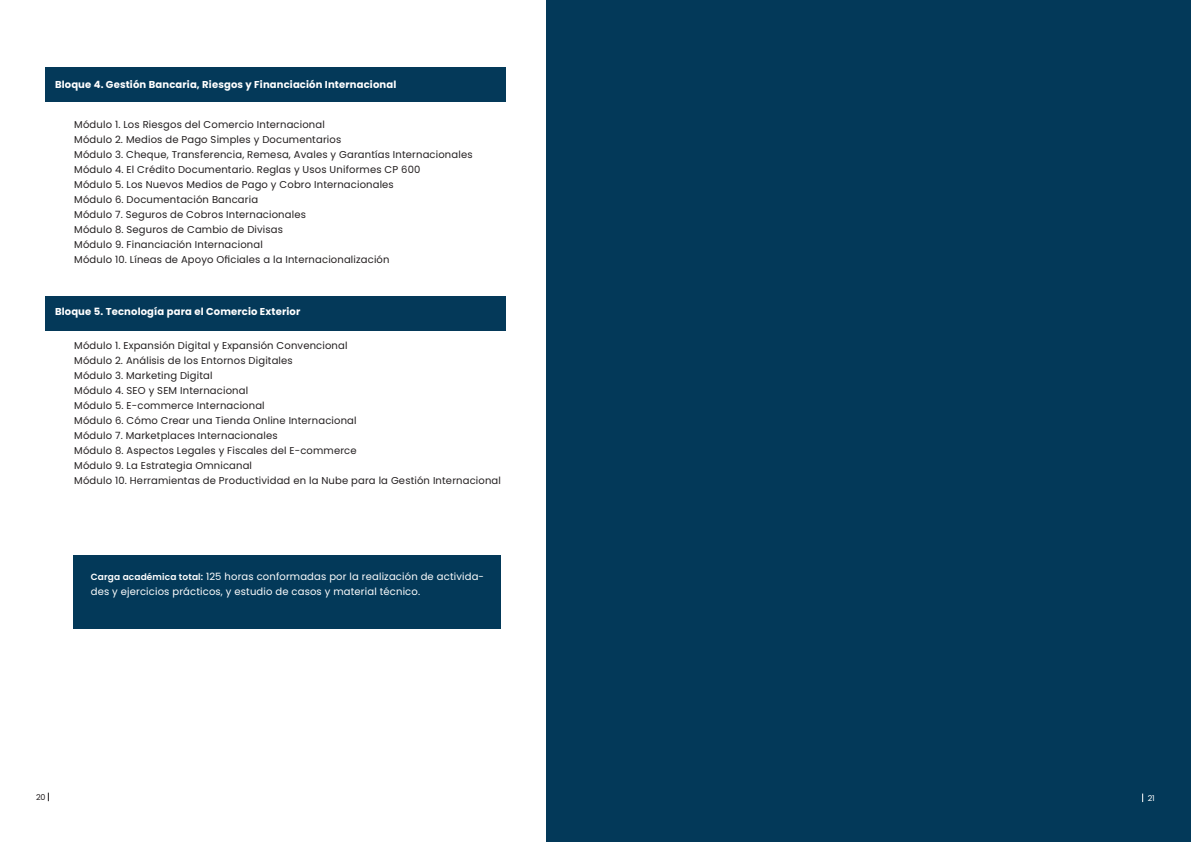
<style>
.page{position:relative;width:1191px;height:842px;background:#fff}
.page>*{position:absolute;margin:0;border:0;box-sizing:border-box;transform-origin:0 0}
.t1{font:10px/15px "Poppins";letter-spacing:.015em;color:#231f20}
.t2{font:10px/15px "Poppins";letter-spacing:.015em;color:#fff}
.t3{font:700 10px "Poppins";letter-spacing:.015em;color:#fff}
.t4{font:8px "Poppins";color:#231f20}
.t5{font:8px "Poppins";color:#fff}
.s1{font-weight:600;font-size:9px}
</style>
<div class="page">
<div style="left:45px;top:67px;width:461px;height:35px;background:#043959"></div>
<div style="left:45px;top:296px;width:461px;height:34px;background:#043959"></div>
<div style="left:74px;top:555px;width:427px;height:73px;background:#033959"></div>
<div style="left:546px;top:0;width:645px;height:842px;background:#033959"></div>
<p class="t3" style="left:55px;top:79px;width:343px">Bloque 4. Gestión Bancaria, Riesgos y Financiación Internacional</p>
<p class="t1" style="left:74px;top:117px;width:400px">Módulo 1. Los Riesgos del Comercio Internacional<br>Módulo 2. Medios de Pago Simples y Documentarios<br>Módulo 3. Cheque, Transferencia, Remesa, Avales y Garantías Internacionales Módulo 4. El Crédito Documentario. Reglas y Usos Uniformes CP 600<br>Módulo 5. Los Nuevos Medios de Pago y Cobro Internacionales<br>Módulo 6. Documentación Bancaria<br>Módulo 7. Seguros de Cobros Internacionales<br>Módulo 8. Seguros de Cambio de Divisas<br>Módulo 9. Financiación Internacional<br>Módulo 10. Líneas de Apoyo Oficiales a la Internacionalización</p>
<p class="t3" style="left:55px;top:305px;width:247px">Bloque 5. Tecnología para el Comercio Exterior</p>
<p class="t1" style="left:74px;top:338px;width:428px">Módulo 1. Expansión Digital y Expansión Convencional<br>Módulo 2. Análisis de los Entornos Digitales<br>Módulo 3. Marketing Digital<br>Módulo 4. SEO y SEM Internacional<br>Módulo 5. E-commerce Internacional<br>Módulo 6. Cómo Crear una Tienda Online Internacional<br>Módulo 7. Marketplaces Internacionales<br>Módulo 8. Aspectos Legales y Fiscales del E-commerce<br>Módulo 9. La Estrategia Omnicanal<br>Módulo 10. Herramientas de Productividad en la Nube para la Gestión Internacional</p>
<p class="t2" style="left:91px;top:569px;width:395px"><span class="s1">Carga académica total:</span> 125 horas conformadas por la realización de activida&shy;des y ejercicios prácticos, y estudio de casos y material técnico.</p>
<p class="t4" style="left:36px;top:793px;width:11px">20</p>
<p class="t5" style="left:1147px;top:793px;width:9px">21</p>
</div>
